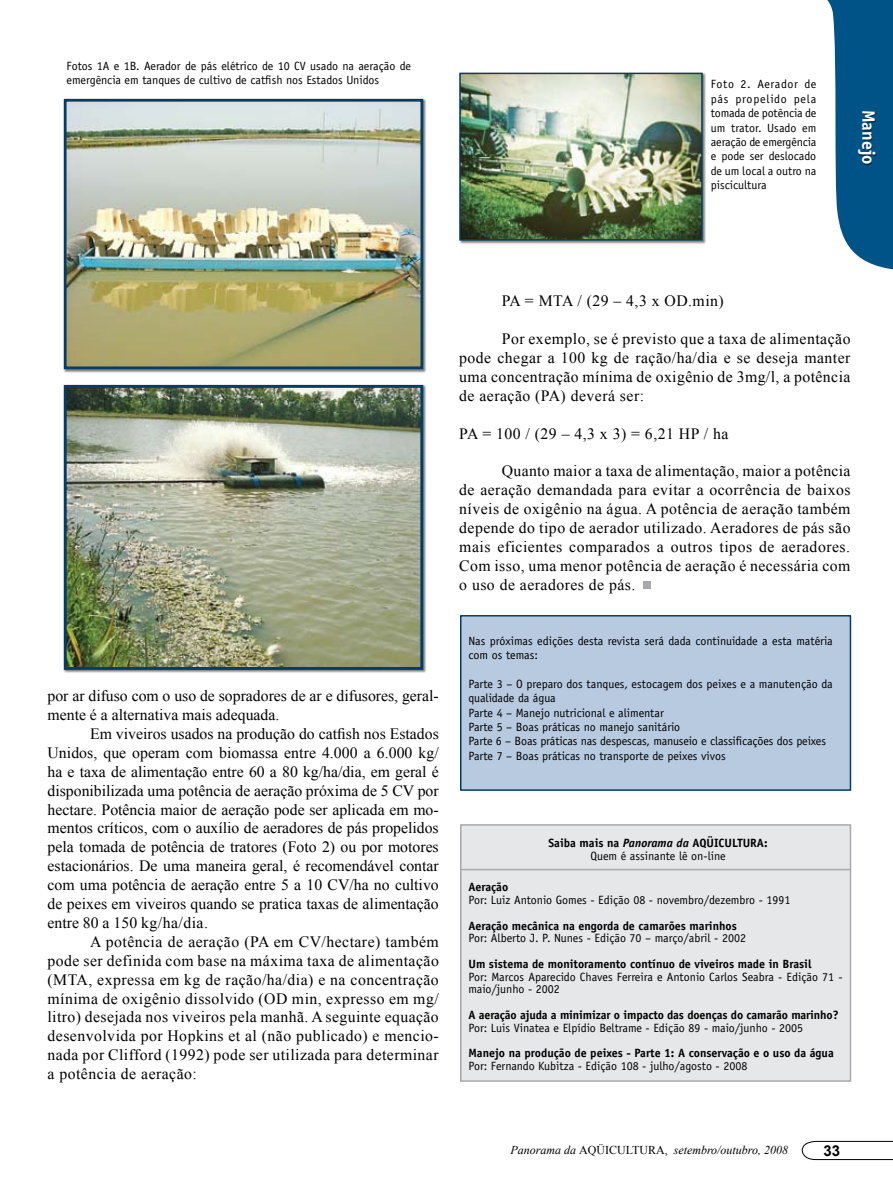
<style>
.page{position:relative;width:893px;height:1191px;background:#fff}
.page>*{position:absolute;margin:0;border:0;box-sizing:border-box;transform-origin:0 0}
.t1{font:700 18px "Officina Sans";color:#fff}
.t2{font:15.75px/18.9px "Times New Roman";letter-spacing:.025em;color:#000;text-align:justify}
.t3{font:15.75px/18.9px "Times New Roman";color:#000}
.t4{font:700 15px "Arial";color:#000}
.t5{font:12px/14.4px "Officina Sans";color:#000}
.t6{font:700 12px/12.8px "Officina Sans";color:#000;text-align:center}
.t7{font:italic 12px "Times New Roman";color:#000}
.s1{font-style:italic}
.s2{font-weight:400}
.s3{font-style:normal}
</style>
<div class="page">
<svg style="left:801px;top:1140px;width:92px;height:20px"></svg>
<svg style="left:827px;top:0;width:66px;height:270px"></svg>
<div style="left:858px;top:112px;width:33px;height:212px;background:#000;opacity:.5"></div>
<div style="left:63px;top:98px;width:370px;height:281px;background:#000;opacity:.5"></div>
<img style="left:68px;top:103px;width:351px;height:262px">
<div style="left:64px;top:99px;width:359px;height:270px;border:3px solid #003d68"></div>
<div style="left:63px;top:384px;width:370px;height:295px;background:#000;opacity:.5"></div>
<img style="left:68px;top:389px;width:351px;height:277px">
<div style="left:64px;top:385px;width:359px;height:285px;border:3px solid #003d68"></div>
<div style="left:459px;top:72px;width:253px;height:178px;background:#000;opacity:.5"></div>
<img style="left:462px;top:76px;width:238px;height:162px">
<div style="left:459px;top:73px;width:244px;height:168px;border:2px solid #003d68"></div>
<div style="left:460px;top:824px;width:391px;height:257px;background:#e6e7e8;border:2px solid #a7a9ac"></div>
<hr style="left:461px;top:869px;width:389px;height:1px;background:#a7a9ac">
<div style="left:460px;top:615px;width:391px;height:176px;background:#b8cae0;border:2px solid #003d68"></div>
<div style="left:644px;top:581px;width:7px;height:7px;background:#a7a9ac"></div>
<p class="t5" style="left:67px;top:58px;width:346px">Fotos 1A e 1B. Aerador de pás elétrico de 10 CV usado na aeração de emergência em tanques de cultivo de catfish nos Estados Unidos</p>
<p class="t5" style="left:711px;top:77px;width:107px;text-align:justify">Foto 2. Aerador de pás propelido pela tomada de potência de um trator. Usado em aeração de emergência e pode ser deslocado de um local a outro na piscicultura</p>
<p class="t1" style="left:880px;top:110px;width:57px;rotate:90deg">Manejo</p>
<p class="t3" style="left:48px;top:686px;width:393px">por ar difuso com o uso de sopradores de ar e difusores, geral&shy;mente é a alternativa mais adequada.</p>
<p class="t2" style="left:48px;top:724px;width:393px;text-indent:43px">Em viveiros usados na produção do catfish nos Estados Unidos, que operam com biomassa entre 4.000 a 6.000 kg/ ha e taxa de alimentação entre 60 a 80 kg/ha/dia, em geral é disponibilizada uma potência de aeração próxima de 5 CV por hectare. Potência maior de aeração pode ser aplicada em mo&shy;mentos críticos, com o auxílio de aeradores de pás propelidos pela tomada de potência de tratores (Foto 2) ou por motores estacionários. De uma maneira geral, é recomendável contar com uma potência de aeração entre 5 a 10 CV/ha no cultivo de peixes em viveiros quando se pratica taxas de alimentação entre 80 a 150 kg/ha/dia.</p>
<p class="t2" style="left:48px;top:932px;width:393px;text-indent:43px">A potência de aeração (PA em CV/hectare) também pode ser definida com base na máxima taxa de alimentação (MTA, expressa em kg de ração/ha/dia) e na concentração mínima de oxigênio dissolvido (OD min, expresso em mg/ litro) desejada nos viveiros pela manhã. A seguinte equação desenvolvida por Hopkins et al (não publicado) e mencio&shy;nada por Clifford (1992) pode ser utilizada para determinar a potência de aeração:</p>
<p class="t2" style="left:502px;top:291px;width:224px">PA = MTA / (29 – 4,3 x OD.min)</p>
<p class="t2" style="left:459px;top:329px;width:393px;text-indent:43px">Por exemplo, se é previsto que a taxa de alimentação pode chegar a 100 kg de ração/ha/dia e se deseja manter uma concentração mínima de oxigênio de 3mg/l, a potência de aeração (PA) deverá ser:</p>
<p class="t2" style="left:459px;top:424px;width:271px">PA = 100 / (29 – 4,3 x 3) = 6,21 HP / ha</p>
<p class="t2" style="left:459px;top:461px;width:393px;text-indent:43px">Quanto maior a taxa de alimentação, maior a potência de aeração demandada para evitar a ocorrência de baixos níveis de oxigênio na água. A potência de aeração também depende do tipo de aerador utilizado. Aeradores de pás são mais eficientes comparados a outros tipos de aeradores.<br>Com isso, uma menor potência de aeração é necessária com o uso de aeradores de pás.</p>
<p class="t5" style="left:468px;top:633px;width:366px">Nas próximas edições desta revista será dada continuidade a esta matéria com os temas:</p>
<p class="t5" style="left:468px;top:676px;width:366px">Parte 3 – O preparo dos tanques, estocagem dos peixes e a manutenção da qualidade da água<br>Parte 4 – Manejo nutricional e alimentar<br>Parte 5 – Boas práticas no manejo sanitário<br>Parte 6 – Boas práticas nas despescas, manuseio e classificações dos peixes Parte 7 – Boas práticas no transporte de peixes vivos</p>
<p class="t6" style="left:548px;top:836px;width:221px">Saiba mais na <span class="s1">Panorama da</span> AQÜICULTURA:<br><span class="s2">Quem é assinante lê on-line</span></p>
<p class="t6" style="left:468px;top:880px;width:41px">Aeração</p>
<p class="t5" style="left:468px;top:892px;width:324px">Por: Luiz Antonio Gomes - Edição 08 - novembro/dezembro - 1991</p>
<p class="t6" style="left:468px;top:919px;width:270px">Aeração mecânica na engorda de camarões marinhos</p>
<p class="t5" style="left:468px;top:931px;width:279px">Por: Alberto J. P. Nunes - Edição 70 – março/abril - 2002</p>
<p class="t6" style="left:468px;top:957px;width:345px">Um sistema de monitoramento contínuo de viveiros made in Brasil</p>
<p class="t5" style="left:468px;top:970px;width:376px;line-height:12.8px">Por: Marcos Aparecido Chaves Ferreira e Antonio Carlos Seabra - Edição 71 - maio/junho - 2002</p>
<p class="t6" style="left:468px;top:1008px;width:372px">A aeração ajuda a minimizar o impacto das doenças do camarão marinho?</p>
<p class="t5" style="left:468px;top:1020px;width:336px">Por: Luis Vinatea e Elpídio Beltrame - Edição 89 - maio/junho - 2005</p>
<p class="t6" style="left:468px;top:1046px;width:367px">Manejo na produção de peixes - Parte 1: A conservação e o uso da água</p>
<p class="t5" style="left:468px;top:1058px;width:280px">Por: Fernando Kubitza - Edição 108 - julho/agosto - 2008</p>
<p class="t7" style="left:510px;top:1141px;width:279px">Panorama da <span class="s3">AQÜICULTURA,</span> setembro/outubro, 2008</p>
<p class="t4" style="left:823px;top:1140px;width:18px">33</p>
</div>
